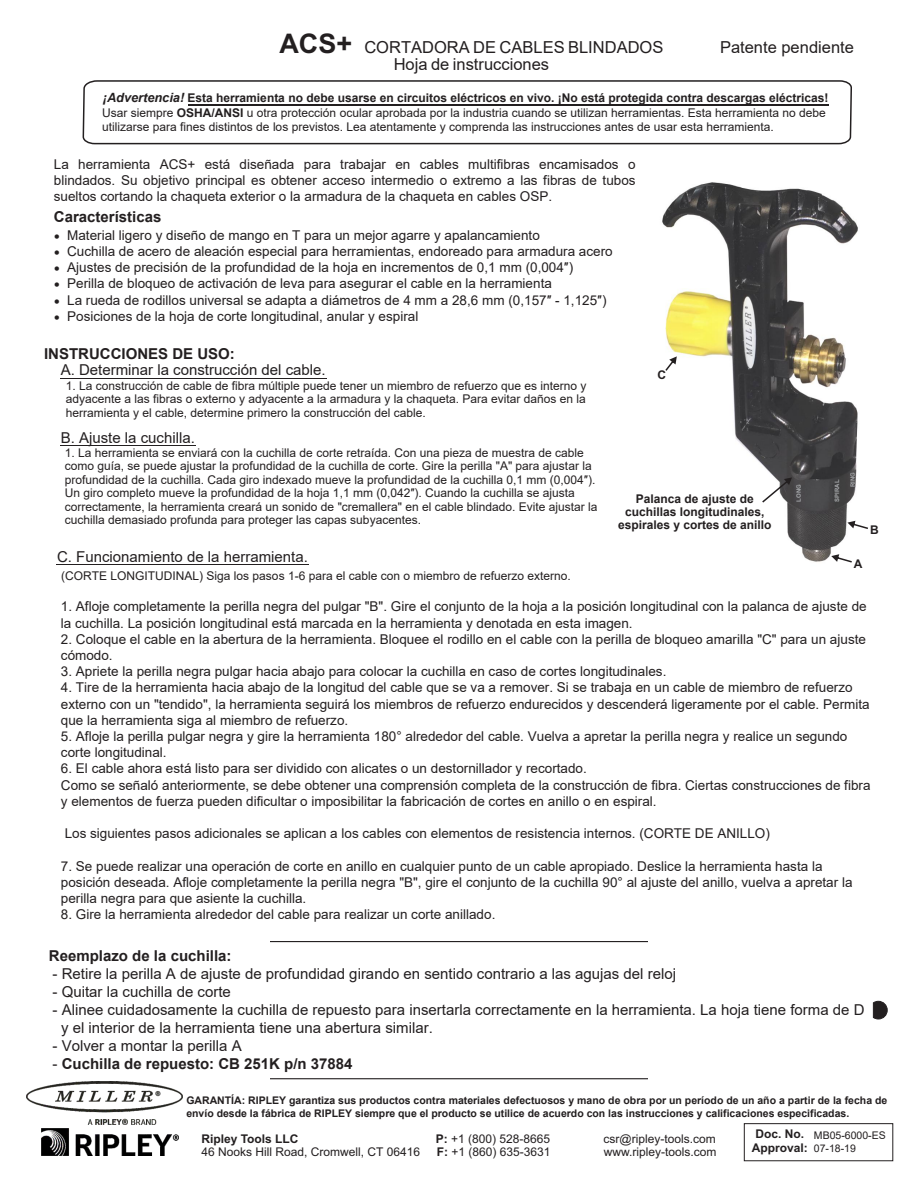
<style>
.page{position:relative;width:918px;height:1188px;background:#fff}
.page>*{position:absolute;margin:0;border:0;box-sizing:border-box;transform-origin:0 0}
.t1{font:16.5px "Arial";color:#231f20}
.t2{font:15px/18px "Arial";color:#231f20}
.t3{font:700 15px "Arial";color:#231f20}
.t4{font:13.5px/16.2px "Arial";color:#231f20}
.t5{font:12px/13.4px "Arial";color:#231f20}
.t6{font:700 12px/13.4px "Arial";color:#231f20;text-align:center}
.t7{font:700 10.5px/12.6px "Arial";color:#231f20}
.t8{font:10.5px/12.6px "Arial";color:#221e1f}
.t9{font:700 6px "Arial";color:#a7a9ac}
.s1{font-weight:700;font-size:27px}
.s2{font-weight:700;font-style:italic;font-size:12.75px}
.s3{font-weight:700}
.s4{font-weight:400}
</style>
<div class="page">
<svg style="left:873px;top:1001px;width:15px;height:18px"></svg>
<img style="left:662px;top:182px;width:196px;height:380px">
<svg style="left:831px;top:554px;width:21px;height:9px"></svg>
<svg style="left:82px;top:80px;width:770px;height:65px"></svg>
<svg style="left:847px;top:521px;width:21px;height:8px"></svg>
<svg style="left:665px;top:356px;width:12px;height:15px"></svg>
<img style="left:42px;top:1128px;width:136px;height:28px">
<div style="left:744px;top:1123px;width:149px;height:38px;border:1px solid #231f20"></div>
<img style="left:27px;top:1082px;width:156px;height:43px">
<svg style="left:762px;top:477px;width:30px;height:26px"></svg>
<hr style="left:270px;top:941px;width:378px;height:1px;background:#231f20">
<hr style="left:270px;top:1078px;width:378px;height:1px;background:#231f20">
<hr style="left:60px;top:378px;width:266px;height:1px;background:#231f20">
<hr style="left:60px;top:445px;width:135px;height:1px;background:#231f20">
<hr style="left:56px;top:564px;width:253px;height:1px;background:#231f20">
<hr style="left:188px;top:104px;width:641px;height:1px;background:#231f20">
<p class="t1" style="left:279px;top:35px;width:386px"><span class="s1">ACS+</span> CORTADORA DE CABLES BLINDADOS</p>
<p class="t1" style="left:720px;top:36px;width:135px">Patente pendiente</p>
<p class="t1" style="left:394px;top:53px;width:157px">Hoja de instrucciones</p>
<p class="t5" style="left:102px;top:91px;width:728px;line-height:14.5px"><span class="s2">¡Advertencia!</span> <span class="s3">Esta herramienta no debe usarse en circuitos eléctricos en vivo. ¡No está protegida contra descargas eléctricas!<br></span>Usar siempre <span class="s3">OSHA/ANSI</span> u otra protección ocular aprobada por la industria cuando se utilizan herramientas. Esta herramienta no debe utilizarse para fines distintos de los previstos. Lea atentamente y comprenda las instrucciones antes de usar esta herramienta.</p>
<p class="t4" style="left:54px;top:157px;width:583px;line-height:15.8px;text-align:justify">La herramienta ACS+ está diseñada para trabajar en cables multifibras encamisados o blindados. Su objetivo principal es obtener acceso intermedio o extremo a las fibras de tubos sueltos cortando la chaqueta exterior o la armadura de la chaqueta en cables OSP.</p>
<p class="t3" style="left:54px;top:207px;width:109px">Características</p>
<p class="t4" style="left:54px;top:227px;width:487px">• Material ligero y diseño de mango en T para un mejor agarre y apalancamiento</p>
<p class="t4" style="left:54px;top:243px;width:560px">• Cuchilla de acero de aleación especial para herramientas, endoreado para armadura acero</p>
<p class="t4" style="left:54px;top:259px;width:521px">• Ajustes de precisión de la profundidad de la hoja en incrementos de 0,1 mm (0,004″)</p>
<p class="t4" style="left:54px;top:275px;width:499px">• Perilla de bloqueo de activación de leva para asegurar el cable en la herramienta</p>
<p class="t4" style="left:54px;top:292px;width:554px">• La rueda de rodillos universal se adapta a diámetros de 4 mm a 28,6 mm (0,157″ - 1,125″)</p>
<p class="t4" style="left:54px;top:308px;width:366px">• Posiciones de la hoja de corte longitudinal, anular y espiral</p>
<p class="t3" style="left:44px;top:343px;width:192px">INSTRUCCIONES DE USO:</p>
<p class="t2" style="left:61px;top:361px;width:267px">A. Determinar la construcción del cable.</p>
<p class="t5" style="left:66px;top:379px;width:522px;text-align:justify">1. La construcción de cable de fibra múltiple puede tener un miembro de refuerzo que es interno y adyacente a las fibras o externo y adyacente a la armadura y la chaqueta. Para evitar daños en la herramienta y el cable, determine primero la construcción del cable.</p>
<p class="t2" style="left:61px;top:428px;width:136px">B. Ajuste la cuchilla.</p>
<p class="t5" style="left:65px;top:446px;width:534px">1. La herramienta se enviará con la cuchilla de corte retraída. Con una pieza de muestra de cable como guía, se puede ajustar la profundidad de la cuchilla de corte. Gire la perilla "A" para ajustar la profundidad de la cuchilla. Cada giro indexado mueve la profundidad de la cuchilla 0,1 mm (0,004″).<br>Un giro completo mueve la profundidad de la hoja 1,1 mm (0,042″). Cuando la cuchilla se ajusta correctamente, la herramienta creará un sonido de "cremallera" en el cable blindado. Evite ajustar la cuchilla demasiado profunda para proteger las capas subyacentes.</p>
<p class="t2" style="left:57px;top:548px;width:252px">C. Funcionamiento de la herramienta.</p>
<p class="t5" style="left:61px;top:569px;width:511px">(CORTE LONGITUDINAL) Siga los pasos 1-6 para el cable con o miembro de refuerzo externo.</p>
<p class="t6" style="left:658px;top:370px;width:10px">C</p>
<p class="t6" style="left:618px;top:492px;width:155px">Palanca de ajuste de cuchillas longitudinales, espirales y cortes de anillo</p>
<p class="t9" style="left:797px;top:502px;width:19px;rotate:-90deg">LONG</p>
<p class="t9" style="left:835px;top:502px;width:24px;rotate:-90deg">SPIRAL</p>
<p class="t9" style="left:851px;top:487px;width:16px;rotate:-90deg">RING</p>
<p class="t6" style="left:870px;top:524px;width:10px">B</p>
<p class="t6" style="left:854px;top:558px;width:10px">A</p>
<p class="t4" style="left:61px;top:599px;width:807px">1. Afloje completamente la perilla negra del pulgar "B". Gire el conjunto de la hoja a la posición longitudinal con la palanca de ajuste de la cuchilla. La posición longitudinal está marcada en la herramienta y denotada en esta imagen.</p>
<p class="t4" style="left:61px;top:631px;width:807px">2. Coloque el cable en la abertura de la herramienta. Bloquee el rodillo en el cable con la perilla de bloqueo amarilla "C" para un ajuste cómodo.</p>
<p class="t4" style="left:61px;top:663px;width:607px">3. Apriete la perilla negra pulgar hacia abajo para colocar la cuchilla en caso de cortes longitudinales.</p>
<p class="t4" style="left:61px;top:680px;width:810px">4. Tire de la herramienta hacia abajo de la longitud del cable que se va a remover. Si se trabaja en un cable de miembro de refuerzo externo con un "tendido", la herramienta seguirá los miembros de refuerzo endurecidos y descenderá ligeramente por el cable. Permita que la herramienta siga al miembro de refuerzo.</p>
<p class="t4" style="left:61px;top:728px;width:788px">5. Afloje la perilla pulgar negra y gire la herramienta 180° alrededor del cable. Vuelva a apretar la perilla negra y realice un segundo corte longitudinal.</p>
<p class="t4" style="left:61px;top:761px;width:811px">6. El cable ahora está listo para ser dividido con alicates o un destornillador y recortado.<br>Como se señaló anteriormente, se debe obtener una comprensión completa de la construcción de fibra. Ciertas construcciones de fibra y elementos de fuerza pueden dificultar o imposibilitar la fabricación de cortes en anillo o en espiral.</p>
<p class="t4" style="left:65px;top:825px;width:707px">Los siguientes pasos adicionales se aplican a los cables con elementos de resistencia internos. (CORTE DE ANILLO)</p>
<p class="t4" style="left:61px;top:858px;width:793px">7. Se puede realizar una operación de corte en anillo en cualquier punto de un cable apropiado. Deslice la herramienta hasta la posición deseada. Afloje completamente la perilla negra "B", gire el conjunto de la cuchilla 90° al ajuste del anillo, vuelva a apretar la perilla negra para que asiente la cuchilla.</p>
<p class="t4" style="left:61px;top:906px;width:436px">8. Gire la herramienta alrededor del cable para realizar un corte anillado.</p>
<p class="t3" style="left:49px;top:945px;width:184px">Reemplazo de la cuchilla:</p>
<p class="t2" style="left:53px;top:966px;width:625px">- Retire la perilla A de ajuste de profundidad girando en sentido contrario a las agujas del reloj</p>
<p class="t2" style="left:53px;top:984px;width:180px">- Quitar la cuchilla de corte</p>
<p class="t2" style="left:61px;top:1002px;width:805px;text-indent:-9px">- Alinee cuidadosamente la cuchilla de repuesto para insertarla correctamente en la herramienta. La hoja tiene forma de D y el interior de la herramienta tiene una abertura similar.</p>
<p class="t2" style="left:53px;top:1038px;width:191px">- Volver a montar la perilla A</p>
<p class="t3" style="left:53px;top:1053px;width:302px"><span class="s4">-</span> Cuchilla de repuesto: CB 251K p/n 37884</p>
<p class="t7" style="left:186px;top:1094px;width:703px">GARANTÍA: RIPLEY garantiza sus productos contra materiales defectuosos y mano de obra por un período de un año a partir de la fecha de envío desde la fábrica de RIPLEY siempre que el producto se utilice de acuerdo con las instrucciones y calificaciones especificadas.</p>
<p class="t6" style="left:202px;top:1133px;width:99px">Ripley Tools LLC</p>
<p class="t5" style="left:436px;top:1133px;width:116px"><span class="s3">P:</span> +1 (800) 528-8665</p>
<p class="t5" style="left:604px;top:1133px;width:114px">csr@ripley-tools.com</p>
<p class="t5" style="left:202px;top:1147px;width:220px">46 Nooks Hill Road, Cromwell, CT 06416</p>
<p class="t5" style="left:437px;top:1147px;width:115px"><span class="s3">F:</span> +1 (860) 635-3631</p>
<p class="t5" style="left:604px;top:1147px;width:114px">www.ripley-tools.com</p>
<p class="t6" style="left:752px;top:1129px;width:58px">Doc. No.<br>Approval:</p>
<p class="t8" style="left:814px;top:1129px;width:73px">MB05-6000-ES<br>07-18-19</p>
</div>
